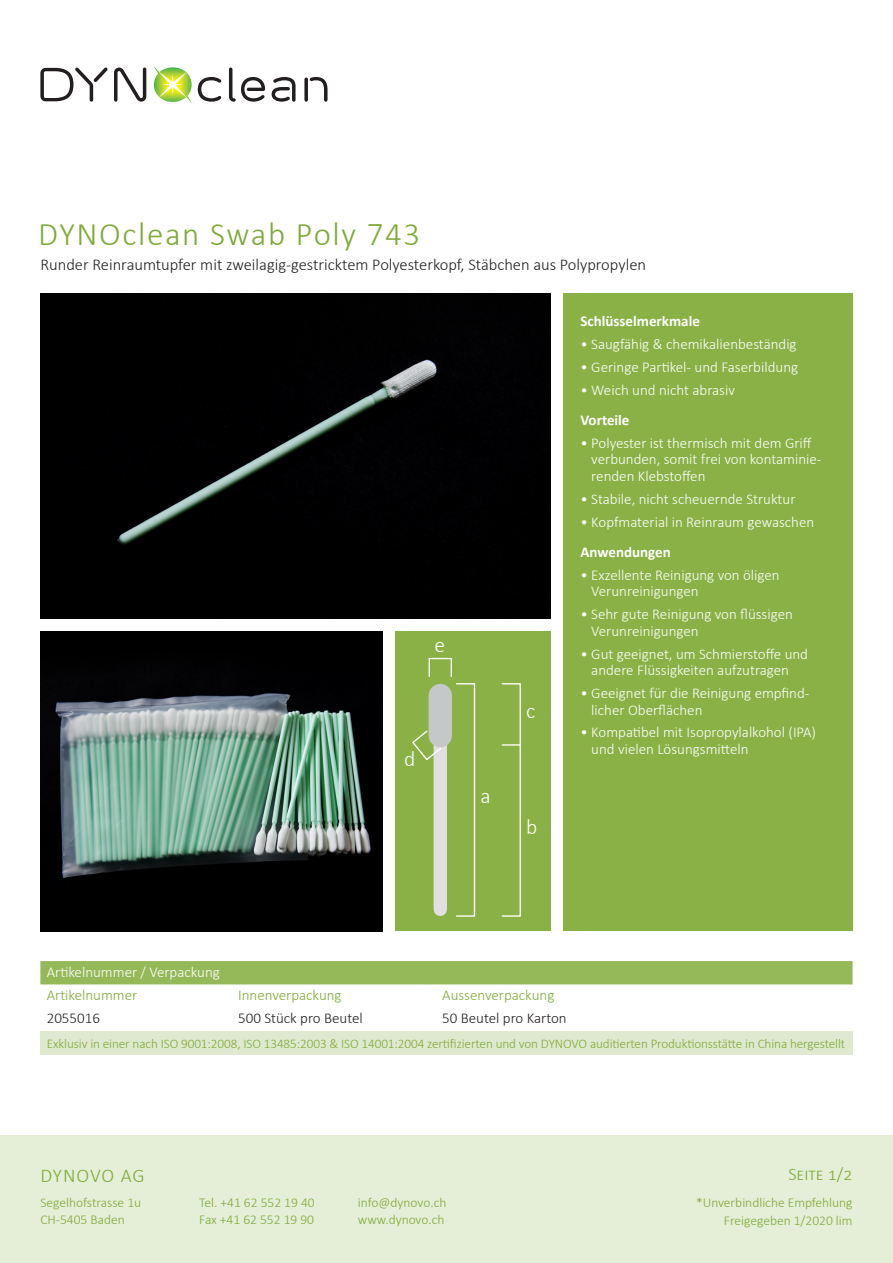
<style>
.page{position:relative;width:893px;height:1263px;background:#fff}
.page>*{position:absolute;margin:0;border:0;box-sizing:border-box;transform-origin:0 0}
.t1{font:300 33px "Calibri";letter-spacing:.05em;color:#7eaa37}
.t2{font:300 21.6px "Calibri";color:#fff}
.t3{font:300 19.5px "Calibri";letter-spacing:.045em;color:#7eaa37}
.t4{font:300 18px "Calibri";color:#7eaa37}
.t5{font:300 16.5px "Calibri";color:#231f20}
.t6{font:300 15px/16.5px "Calibri";color:#fff}
.t7{font:300 15px "Calibri";color:#7eaa37}
.t8{font:300 15px "Calibri";color:#231f20}
.t9{font:700 15px "Calibri";color:#fff}
.t10{font:300 13.5px/17px "Calibri";color:#7eaa37}
.t11{font:300 13.2px "Calibri";letter-spacing:-.005em;color:#7eaa37}
</style>
<div class="page">
<div style="left:563px;top:293px;width:290px;height:638px;background:#89b145"></div>
<div style="left:0;top:1135px;width:893px;height:128px;background:#e5eed7"></div>
<svg style="left:40px;top:67px;width:68px;height:35px"></svg>
<svg style="left:114px;top:68px;width:32px;height:34px"></svg>
<svg style="left:229px;top:68px;width:36px;height:34px"></svg>
<svg style="left:272px;top:77px;width:24px;height:25px"></svg>
<svg style="left:304px;top:77px;width:24px;height:25px"></svg>
<svg style="left:153px;top:66px;width:68px;height:37px"></svg>
<div style="left:40px;top:293px;width:511px;height:326px;background:#000"></div>
<img style="left:40px;top:631px;width:342px;height:300px">
<div style="left:395px;top:631px;width:156px;height:300px;background:#89b145"></div>
<div style="left:434px;top:722px;width:13px;height:187px;background:#dfe0df"></div>
<div style="left:429px;top:695px;width:23px;height:41px;background:#c5c8c8"></div>
<div style="left:429px;top:658px;width:23px;height:19px;border:1px solid #fff"></div>
<svg style="left:412px;top:729px;width:31px;height:32px"></svg>
<div style="left:456px;top:683px;width:19px;height:234px;border:1px solid #fff"></div>
<div style="left:502px;top:744px;width:19px;height:173px;border:1px solid #fff"></div>
<svg style="left:501px;top:683px;width:20px;height:63px"></svg>
<div style="left:40px;top:961px;width:813px;height:23px;background:#95b858"></div>
<div style="left:40px;top:1031px;width:813px;height:23px;background:#dfe9cf"></div>
<p class="t1" style="left:38px;top:213px;width:383px">DYNOclean Swab Poly 743</p>
<p class="t5" style="left:40px;top:254px;width:607px">Runder Reinraumtupfer mit zweilagig-gestricktem Polyesterkopf, Stäbchen aus Polypropylen</p>
<p class="t2" style="left:434px;top:631px;width:12px">e</p>
<p class="t2" style="left:404px;top:745px;width:13px">d</p>
<p class="t2" style="left:480px;top:783px;width:12px">a</p>
<p class="t2" style="left:526px;top:697px;width:11px">c</p>
<p class="t2" style="left:526px;top:813px;width:13px">b</p>
<p class="t9" style="left:580px;top:310px;width:121px">Schlüsselmerkmale</p>
<p class="t6" style="left:580px;top:335px;width:218px">• Saugfähig &amp; chemikalienbeständig</p>
<p class="t6" style="left:580px;top:358px;width:219px">• Geringe Partikel- und Faserbildung</p>
<p class="t6" style="left:580px;top:381px;width:156px">• Weich und nicht abrasiv</p>
<p class="t9" style="left:580px;top:409px;width:51px">Vorteile</p>
<p class="t6" style="left:591px;top:434px;width:232px;text-indent:-11px">• Polyester ist thermisch mit dem Griff verbunden, somit frei von kontaminie&shy;renden Klebstoffen</p>
<p class="t6" style="left:580px;top:490px;width:217px">• Stabile, nicht scheuernde Struktur</p>
<p class="t6" style="left:580px;top:513px;width:235px">• Kopfmaterial in Reinraum gewaschen</p>
<p class="t9" style="left:580px;top:541px;width:92px">Anwendungen</p>
<p class="t6" style="left:591px;top:566px;width:190px;text-indent:-11px">• Exzellente Reinigung von öligen<br>Verunreinigungen</p>
<p class="t6" style="left:591px;top:606px;width:203px;text-indent:-11px">• Sehr gute Reinigung von flüssigen<br>Verunreinigungen</p>
<p class="t6" style="left:580px;top:645px;width:229px;text-align:center">• Gut geeignet, um Schmierstoffe und andere Flüssigkeiten aufzutragen</p>
<p class="t6" style="left:591px;top:685px;width:220px;text-indent:-11px">• Geeignet für die Reinigung empfind&shy;licher Oberflächen</p>
<p class="t6" style="left:591px;top:724px;width:226px;text-indent:-11px">• Kompatibel mit Isopropylalkohol (IPA) und vielen Lösungsmitteln</p>
<p class="t6" style="left:47px;top:963px;width:175px">Artikelnummer / Verpackung</p>
<p class="t7" style="left:47px;top:986px;width:92px">Artikelnummer</p>
<p class="t7" style="left:238px;top:986px;width:105px">Innenverpackung</p>
<p class="t7" style="left:442px;top:986px;width:114px">Aussenverpackung</p>
<p class="t8" style="left:47px;top:1009px;width:55px">2055016</p>
<p class="t8" style="left:238px;top:1009px;width:126px">500 Stück pro Beutel</p>
<p class="t8" style="left:442px;top:1009px;width:126px">50 Beutel pro Karton</p>
<p class="t11" style="left:47px;top:1035px;width:800px">Exklusiv in einer nach ISO 9001:2008, ISO 13485:2003 &amp; ISO 14001:2004 zertifizierten und von DYNOVO auditierten Produktionsstätte in China hergestellt</p>
<p class="t3" style="left:40px;top:1163px;width:106px">DYNOVO AG</p>
<p class="t10" style="left:40px;top:1194px;width:102px">Segelhofstrasse 1u<br>CH-5405 Baden</p>
<p class="t10" style="left:199px;top:1194px;width:117px">Tel. +41 62 552 19 40<br>Fax +41 62 552 19 90</p>
<p class="t10" style="left:358px;top:1194px;width:90px">info@dynovo.ch www.dynovo.ch</p>
<p class="t4" style="left:788px;top:1163px;width:66px">Seite 1/2</p>
<p class="t10" style="left:724px;top:1212px;width:130px">Freigegeben 1/2020 lim</p>
<p class="t10" style="left:696px;top:1194px;width:158px">*Unverbindliche Empfehlung</p>
</div>
